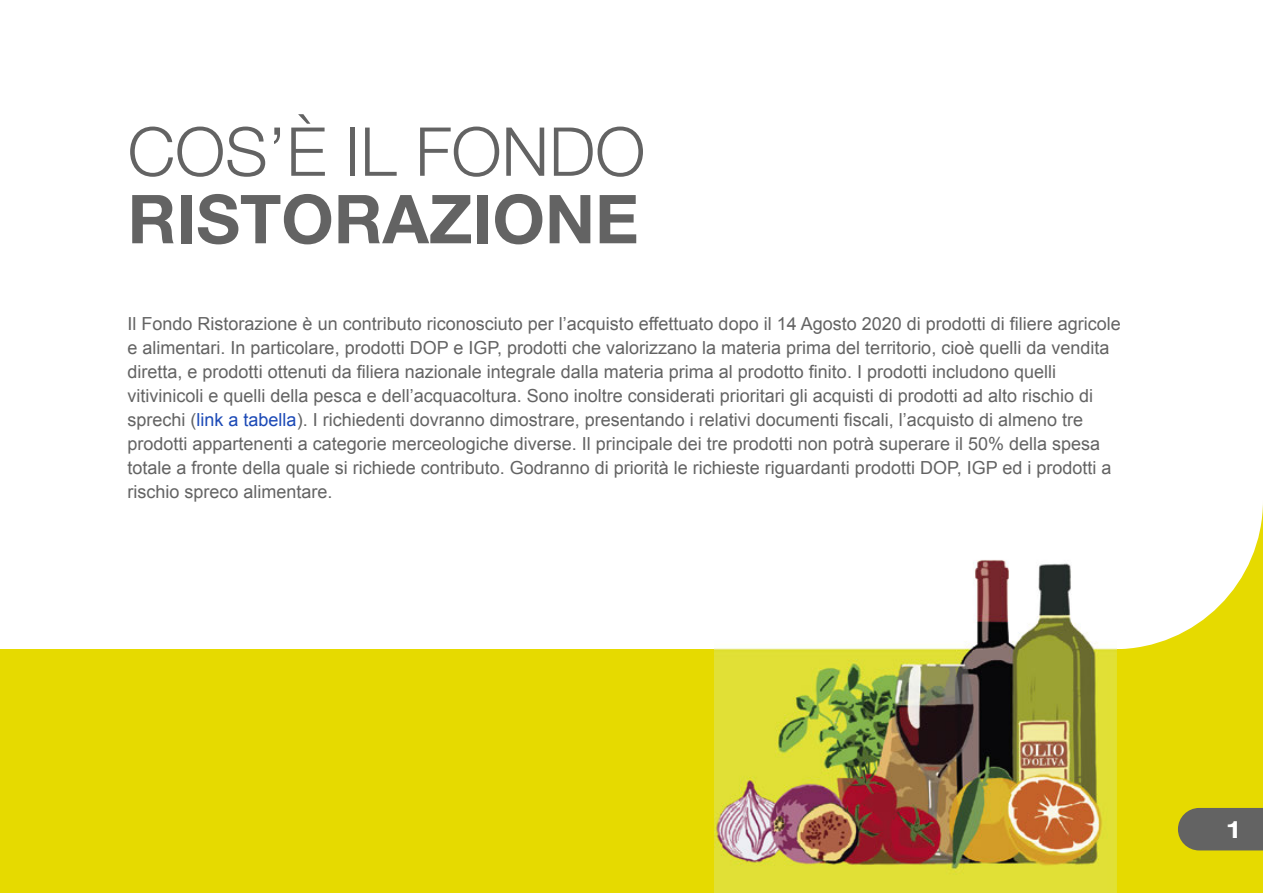
<style>
.page{position:relative;width:1263px;height:893px;background:#fff}
.page>*{position:absolute;margin:0;border:0;box-sizing:border-box;transform-origin:0 0}
.t1{font:300 67.5px "Helvetica Neue LT Std";color:#636363}
.t2{font:700 67.5px "Helvetica Neue LT Std";color:#636363}
.t3{font:700 24px "Helvetica Neue LT Std";color:#fff;scale:1.2 1}
.t4{font:18px/24px "Arial";color:#636363}
.s1{color:#1b49b6}
</style>
<div class="page">
<div style="left:0;top:649px;width:1263px;height:244px;background:#e6da00"></div>
<img style="left:714px;top:560px;width:402px;height:333px">
<svg style="left:1114px;top:504px;width:149px;height:145px"></svg>
<div style="left:1178px;top:808px;width:85px;height:42px;background:#636363"></div>
<h1 class="t1" style="left:128px;top:110px;width:519px">COS’È IL FONDO</h1>
<h1 class="t2" style="left:128px;top:177px;width:513px">RISTORAZIONE</h1>
<p class="t4" style="left:128px;top:312px;width:995px">Il Fondo Ristorazione è un contributo riconosciuto per l’acquisto effettuato dopo il 14 Agosto 2020 di prodotti di filiere agricole e alimentari. In particolare, prodotti DOP e IGP, prodotti che valorizzano la materia prima del territorio, cioè quelli da vendita diretta, e prodotti ottenuti da filiera nazionale integrale dalla materia prima al prodotto finito. I prodotti includono quelli vitivinicoli e quelli della pesca e dell’acquacoltura. Sono inoltre considerati prioritari gli acquisti di prodotti ad alto rischio di sprechi (<span class="s1">link a tabella</span>). I richiedenti dovranno dimostrare, presentando i relativi documenti fiscali, l’acquisto di almeno tre prodotti appartenenti a categorie merceologiche diverse. Il principale dei tre prodotti non potrà superare il 50% della spesa totale a fronte della quale si richiede contributo. Godranno di priorità le richieste riguardanti prodotti DOP, IGP ed i prodotti a rischio spreco alimentare.</p>
<h2 class="t3" style="left:1226px;top:814px;width:15px">1</h2>
</div>
